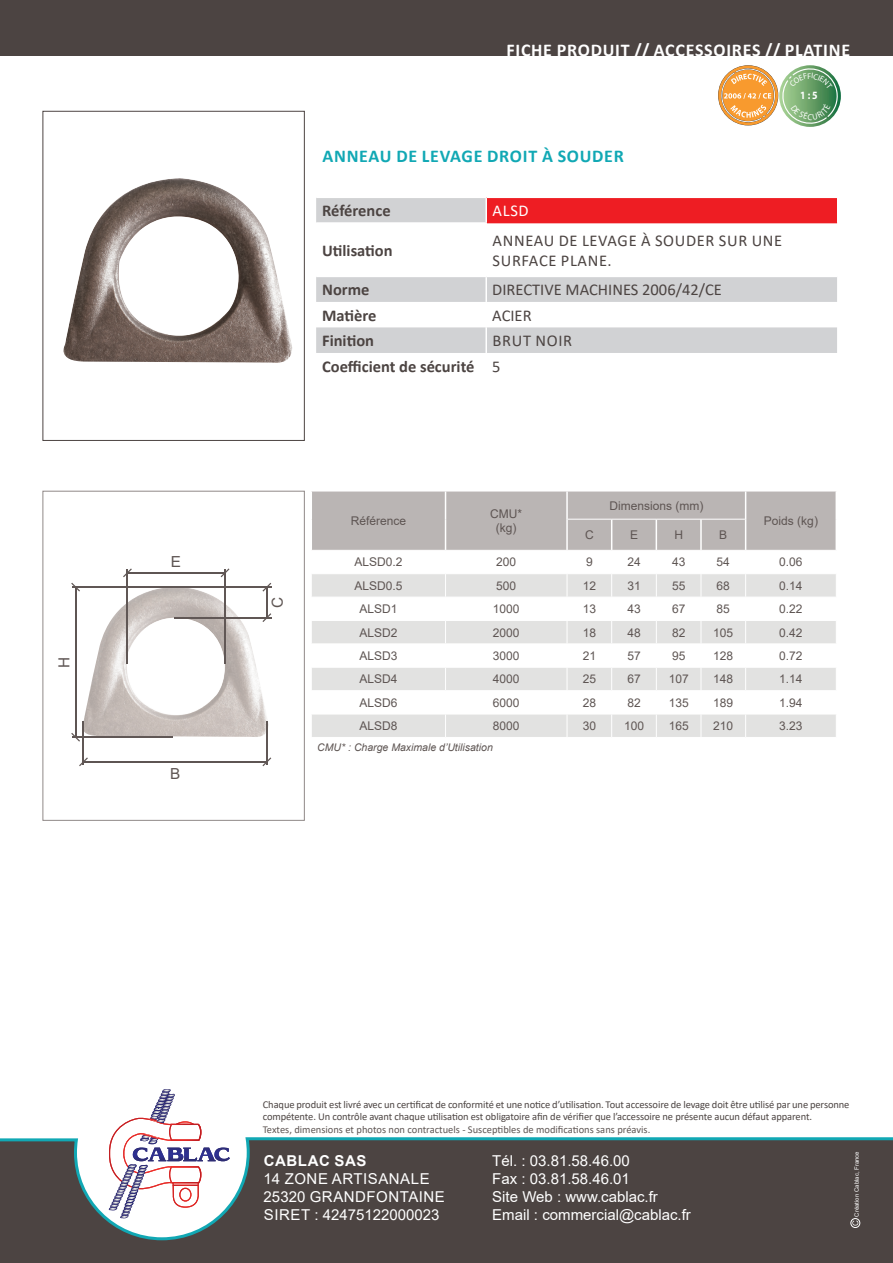
<style>
.page{position:relative;width:893px;height:1263px;background:#fff}
.page>*{position:absolute;margin:0;border:0;box-sizing:border-box;transform-origin:0 0}
.t1{font:700 18px "Calibri";letter-spacing:.04em;color:#fff}
.t2{font:700 18px "Calibri";letter-spacing:.04em;color:#11a8b4}
.t3{font:700 16.5px "Calibri";color:#4c4442}
.t4{font:16.5px "Calibri";letter-spacing:.035em;color:#4c4442}
.t5{font:16.5px "Calibri";color:#4c4442}
.t6{font:16.5px "Calibri";color:#fff}
.t7{font:15.3px "Arial";color:#5e5553}
.t8{font:15px/18px "Arial";color:#fff}
.t9{font:15px/18px "Arial";letter-spacing:.035em;color:#fff}
.t10{font:700 15px "Arial";letter-spacing:.035em;color:#fff}
.t11{font:12px "Arial";color:#5e5553}
.t12{font:700 11.1px "Myriad Pro";color:#fff;scale:.89 1}
.t13{font:10.5px/12.6px "Calibri";letter-spacing:-.01em;color:#4c4442}
.t14{font:10.5px "Calibri";color:#5e5553}
.t15{font:italic 10.5px "Arial";color:#5e5553}
.t16{font:6px "Arial";color:#fff}
</style>
<div class="page">
<div style="left:0;top:1138px;width:893px;height:125px;background:#4c4442"></div>
<svg style="left:112px;top:1105px;width:90px;height:31px"></svg>
<img style="left:156px;top:1089px;width:19px;height:35px">
<img style="left:140px;top:1116px;width:17px;height:20px">
<div style="left:0;top:0;width:893px;height:55px;background:#4c4442"></div>
<svg style="left:0;top:1136px;width:893px;height:105px"></svg>
<div style="left:850px;top:1218px;width:10px;height:10px;border:1px solid #fff;border-radius:50%"></div>
<svg style="left:852px;top:1220px;width:6px;height:5px"></svg>
<div style="left:43px;top:111px;width:262px;height:330px;border:1px solid #4c4442"></div>
<div style="left:43px;top:491px;width:262px;height:330px;border:1px solid #908988"></div>
<svg style="left:316px;top:198px;width:521px;height:155px"></svg>
<div style="left:486px;top:197px;width:351px;height:26px;background:#ee1d23"></div>
<hr style="left:316px;top:276px;width:170px;height:1px;background:#fff">
<hr style="left:486px;top:276px;width:351px;height:1px;background:#fff">
<hr style="left:316px;top:223px;width:169px;height:1px;background:#fff">
<hr style="left:487px;top:223px;width:350px;height:1px;background:#ee1d23">
<hr style="left:485px;top:198px;width:2px;height:25px;background:#fff">
<hr style="left:485px;top:223px;width:2px;height:53px;background:#fff">
<hr style="left:485px;top:277px;width:2px;height:25px;background:#fff">
<hr style="left:485px;top:302px;width:2px;height:25px;background:#fff">
<hr style="left:485px;top:327px;width:2px;height:26px;background:#fff">
<hr style="left:486px;top:197px;width:351px;height:1px;background:#fff">
<img style="left:82px;top:587px;width:187px;height:150px">
<hr style="left:127px;top:572px;width:99px;height:1px;background:#5e5553">
<hr style="left:127px;top:569px;width:1px;height:95px;background:#605755">
<hr style="left:225px;top:569px;width:1px;height:95px;background:#605755">
<svg style="left:123px;top:568px;width:9px;height:9px"></svg>
<svg style="left:221px;top:568px;width:8px;height:9px"></svg>
<hr style="left:83px;top:761px;width:184px;height:1px;background:#5e5553">
<hr style="left:266px;top:721px;width:1px;height:44px;background:#605755">
<hr style="left:82px;top:721px;width:2px;height:44px;background:#605755">
<svg style="left:262px;top:757px;width:9px;height:9px"></svg>
<svg style="left:262px;top:613px;width:9px;height:9px"></svg>
<svg style="left:262px;top:583px;width:9px;height:9px"></svg>
<svg style="left:79px;top:757px;width:9px;height:9px"></svg>
<hr style="left:75px;top:586px;width:1px;height:152px;background:#5e5553">
<hr style="left:72px;top:736px;width:101px;height:2px;background:#605755">
<hr style="left:72px;top:586px;width:200px;height:1px;background:#605755">
<hr style="left:174px;top:617px;width:98px;height:1px;background:#605755">
<hr style="left:266px;top:586px;width:2px;height:31px;background:#605755">
<svg style="left:71px;top:733px;width:9px;height:9px"></svg>
<svg style="left:71px;top:583px;width:9px;height:8px"></svg>
<img style="left:63px;top:178px;width:229px;height:185px">
<img style="left:803px;top:86px;width:38px;height:41px">
<svg style="left:311px;top:491px;width:525px;height:246px"></svg>
<svg style="left:718px;top:65px;width:121px;height:61px"></svg>
<p class="t7" style="left:54px;top:668px;width:13px;rotate:-90deg">H</p>
<p class="t7" style="left:171px;top:551px;width:12px">E</p>
<p class="t7" style="left:170px;top:763px;width:12px">B</p>
<p class="t1" style="left:506px;top:37px;width:345px">FICHE PRODUIT // ACCESSOIRES // PLATINE</p>
<p class="t2" style="left:322px;top:143px;width:303px">ANNEAU DE LEVAGE DROIT À SOUDER</p>
<p class="t3" style="left:322px;top:199px;width:70px">Référence</p>
<p class="t6" style="left:493px;top:199px;width:38px">ALSD</p>
<p class="t3" style="left:322px;top:239px;width:72px">Utilisation</p>
<p class="t4" style="left:493px;top:229px;width:291px">ANNEAU DE LEVAGE À SOUDER SUR UNE</p>
<p class="t4" style="left:493px;top:249px;width:121px">SURFACE PLANE.</p>
<p class="t3" style="left:322px;top:278px;width:49px">Norme</p>
<p class="t5" style="left:492px;top:278px;width:231px">DIRECTIVE MACHINES 2006/42/CE</p>
<p class="t3" style="left:322px;top:304px;width:56px">Matière</p>
<p class="t4" style="left:492px;top:304px;width:41px">ACIER</p>
<p class="t3" style="left:322px;top:329px;width:53px">Finition</p>
<p class="t4" style="left:493px;top:329px;width:81px">BRUT NOIR</p>
<p class="t3" style="left:322px;top:355px;width:154px">Coefficient de sécurité</p>
<p class="t4" style="left:492px;top:355px;width:10px">5</p>
<p class="t12" style="left:800px;top:88px;width:21px">1 : 5</p>
<p class="t7" style="left:267px;top:608px;width:13px;rotate:-90deg">C</p>
<p class="t11" style="left:351px;top:513px;width:57px">Référence</p>
<p class="t11" style="left:490px;top:505px;width:33px">CMU*</p>
<p class="t11" style="left:496px;top:520px;width:22px">(kg)</p>
<p class="t11" style="left:609px;top:497px;width:95px">Dimensions (mm)</p>
<p class="t11" style="left:585px;top:527px;width:10px">C</p>
<p class="t11" style="left:630px;top:527px;width:10px">E</p>
<p class="t11" style="left:674px;top:527px;width:10px">H</p>
<p class="t11" style="left:719px;top:527px;width:10px">B</p>
<p class="t11" style="left:764px;top:513px;width:56px">Poids (kg)</p>
<p class="t11" style="left:354px;top:554px;width:50px">ALSD0.2</p>
<p class="t11" style="left:496px;top:554px;width:22px">200</p>
<p class="t11" style="left:586px;top:554px;width:8px">9</p>
<p class="t11" style="left:627px;top:554px;width:15px">24</p>
<p class="t11" style="left:672px;top:554px;width:15px">43</p>
<p class="t11" style="left:717px;top:554px;width:15px">54</p>
<p class="t11" style="left:779px;top:554px;width:25px">0.06</p>
<p class="t11" style="left:354px;top:577px;width:50px">ALSD0.5</p>
<p class="t11" style="left:496px;top:577px;width:22px">500</p>
<p class="t11" style="left:583px;top:577px;width:15px">12</p>
<p class="t11" style="left:627px;top:577px;width:15px">31</p>
<p class="t11" style="left:672px;top:577px;width:15px">55</p>
<p class="t11" style="left:717px;top:577px;width:15px">68</p>
<p class="t11" style="left:779px;top:577px;width:25px">0.14</p>
<p class="t11" style="left:359px;top:601px;width:40px">ALSD1</p>
<p class="t11" style="left:493px;top:601px;width:28px">1000</p>
<p class="t11" style="left:583px;top:601px;width:15px">13</p>
<p class="t11" style="left:627px;top:601px;width:15px">43</p>
<p class="t11" style="left:672px;top:601px;width:15px">67</p>
<p class="t11" style="left:717px;top:601px;width:15px">85</p>
<p class="t11" style="left:779px;top:601px;width:25px">0.22</p>
<p class="t11" style="left:359px;top:624px;width:40px">ALSD2</p>
<p class="t11" style="left:493px;top:624px;width:28px">2000</p>
<p class="t11" style="left:583px;top:624px;width:15px">18</p>
<p class="t11" style="left:627px;top:624px;width:15px">48</p>
<p class="t11" style="left:672px;top:624px;width:15px">82</p>
<p class="t11" style="left:713px;top:624px;width:22px">105</p>
<p class="t11" style="left:779px;top:624px;width:25px">0.42</p>
<p class="t11" style="left:359px;top:647px;width:40px">ALSD3</p>
<p class="t11" style="left:493px;top:647px;width:28px">3000</p>
<p class="t11" style="left:583px;top:647px;width:15px">21</p>
<p class="t11" style="left:627px;top:647px;width:15px">57</p>
<p class="t11" style="left:672px;top:647px;width:15px">95</p>
<p class="t11" style="left:713px;top:647px;width:22px">128</p>
<p class="t11" style="left:779px;top:647px;width:25px">0.72</p>
<p class="t11" style="left:359px;top:671px;width:40px">ALSD4</p>
<p class="t11" style="left:493px;top:671px;width:28px">4000</p>
<p class="t11" style="left:583px;top:671px;width:15px">25</p>
<p class="t11" style="left:627px;top:671px;width:15px">67</p>
<p class="t11" style="left:669px;top:671px;width:22px">107</p>
<p class="t11" style="left:713px;top:671px;width:22px">148</p>
<p class="t11" style="left:779px;top:671px;width:25px">1.14</p>
<p class="t11" style="left:359px;top:694px;width:40px">ALSD6</p>
<p class="t11" style="left:493px;top:694px;width:28px">6000</p>
<p class="t11" style="left:583px;top:694px;width:15px">28</p>
<p class="t11" style="left:627px;top:694px;width:15px">82</p>
<p class="t11" style="left:669px;top:694px;width:22px">135</p>
<p class="t11" style="left:713px;top:694px;width:22px">189</p>
<p class="t11" style="left:779px;top:694px;width:25px">1.94</p>
<p class="t11" style="left:359px;top:718px;width:40px">ALSD8</p>
<p class="t11" style="left:493px;top:718px;width:28px">8000</p>
<p class="t11" style="left:583px;top:718px;width:15px">30</p>
<p class="t11" style="left:624px;top:718px;width:22px">100</p>
<p class="t11" style="left:669px;top:718px;width:22px">165</p>
<p class="t11" style="left:713px;top:718px;width:22px">210</p>
<p class="t11" style="left:779px;top:718px;width:25px">3.23</p>
<p class="t15" style="left:317px;top:741px;width:177px">CMU* : Charge Maximale d’Utilisation</p>
<p class="t13" style="left:263px;top:1098px;width:588px">Chaque produit est livré avec un certificat de conformité et une notice d’utilisation. Tout accessoire de levage doit être utilisé par une personne compétente. Un contrôle avant chaque utilisation est obligatoire afin de vérifier que l’accessoire ne présente aucun défaut apparent.</p>
<p class="t14" style="left:263px;top:1122px;width:389px">Textes, dimensions et photos non contractuels - Susceptibles de modifications sans préavis.</p>
<h3 class="t10" style="left:264px;top:1150px;width:104px">CABLAC SAS</h3>
<h3 class="t9" style="left:264px;top:1169px;width:183px">14 ZONE ARTISANALE<br>25320 GRANDFONTAINE<br>SIRET : 42475122000023</h3>
<h3 class="t8" style="left:492px;top:1151px;width:200px">Tél. : 03.81.58.46.00<br>Fax : 03.81.58.46.01<br>Site Web : www.cablac.fr<br>Email : commercial@cablac.fr</h3>
<p class="t16" style="left:853px;top:1216px;width:67px;rotate:-90deg">Création Cablac, France</p>
</div>
